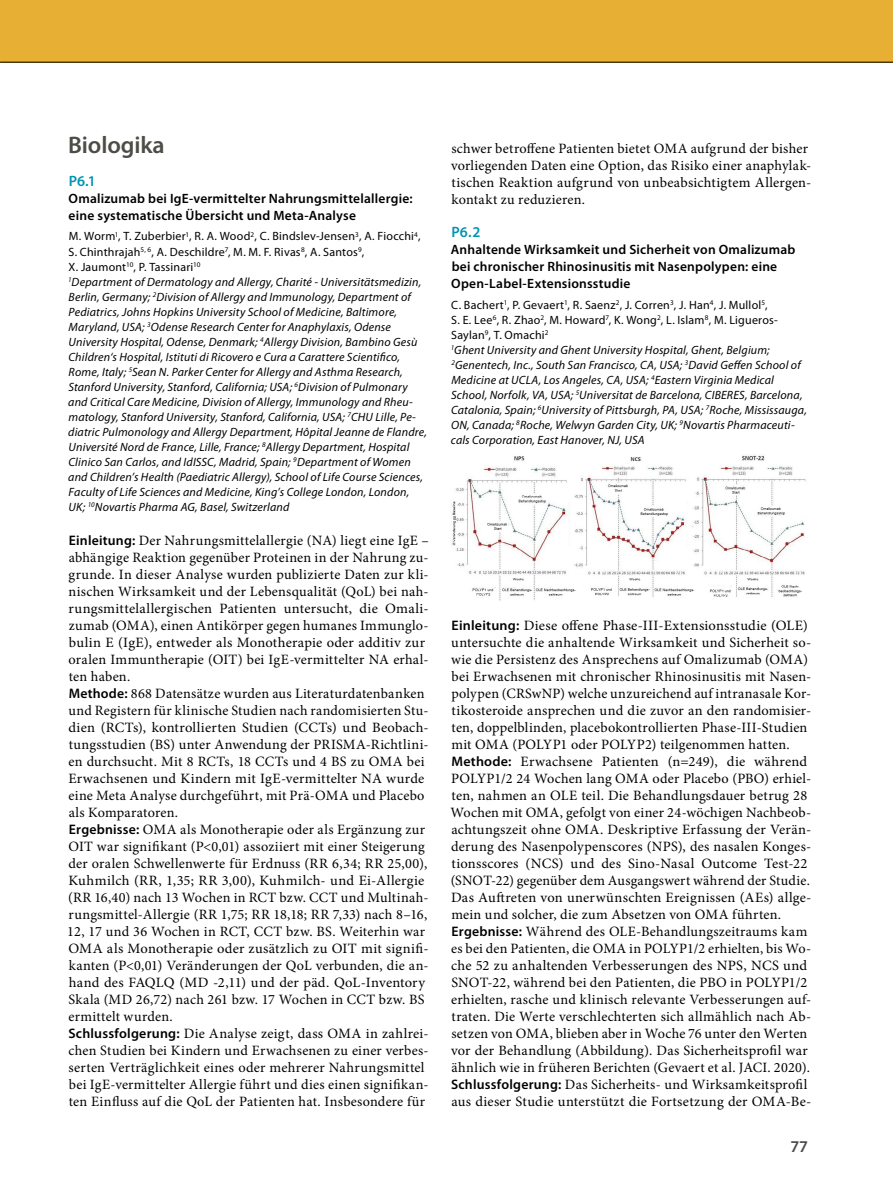
<style>
.page{position:relative;width:893px;height:1187px;background:#fff}
.page>*{position:absolute;margin:0;border:0;box-sizing:border-box;transform-origin:0 0}
.SectionHeading_1_Tit{font:600 24px "Myriad Pro";letter-spacing:-.005em;color:#4d4c47}
.t1{font:600 16.5px "Myriad Pro";color:#4d4c47}
.SectionHeading_2_1{font:600 15px "Myriad Pro";color:#0094b1}
.Para_SectionHeading{font:14.25px/17px "Minion Pro";letter-spacing:.015em;color:#000}
.SectionHeading_3_2{font:600 13.5px/17px "Myriad Pro";letter-spacing:.015em;color:#000}
.Para_Author_Appendix{font:italic 12px/15px "Myriad Pro";letter-spacing:.015em;color:#000}
.Para_Author_Kongress{font:12px/15px "Myriad Pro";letter-spacing:.015em;color:#000}
.s1{font-family:"Myriad Pro";font-weight:600;font-size:13.8px}
</style>
<div class="page">
<div style="left:0;top:0;width:893px;height:62px;background:#e7b035"></div>
<img style="left:452px;top:455px;width:354px;height:146px">
<hr style="left:0;top:62px;width:893px;height:1px;background:#000">
<p class="SectionHeading_1_Tit" style="left:68px;top:130px;width:98px">Biologika</p>
<p class="SectionHeading_2_1" style="left:69px;top:171px;width:29px">P6.1</p>
<p class="SectionHeading_3_2" style="left:69px;top:189px;width:346px">Omalizumab bei IgE-vermittelter Nahrungsmittelallergie: eine systematische Übersicht und Meta-Analyse</p>
<p class="Para_Author_Kongress" style="left:68px;top:229px;width:354px">M. Worm<sup>1</sup>, T. Zuberbier<sup>1</sup>, R. A. Wood<sup>2</sup>, C. Bindslev-Jensen<sup>3</sup>, A. Fiocchi<sup>4</sup>,<br>S. Chinthrajah<sup>5,</sup> <sup>6</sup>, A. Deschildre<sup>7</sup>, M. M. F. Rivas<sup>8</sup>, A. Santos<sup>9</sup>,<br>X. Jaumont<sup>10</sup>, P. Tassinari<sup>10</sup></p>
<p class="Para_Author_Appendix" style="left:68px;top:274px;width:360px"><sup>1</sup>Department of Dermatology and Allergy, Charité - Universitätsmedizin, Berlin, Germany; <sup>2</sup>Division of Allergy and Immunology, Department of Pediatrics, Johns Hopkins University School of Medicine, Baltimore, Maryland, USA; <sup>3</sup>Odense Research Center for Anaphylaxis, Odense University Hospital, Odense, Denmark; <sup>4</sup>Allergy Division, Bambino Gesù Children‘s Hospital, Istituti di Ricovero e Cura a Carattere Scientifico, Rome, Italy; <sup>5</sup>Sean N. Parker Center for Allergy and Asthma Research, Stanford University, Stanford, California; USA; <sup>6</sup>Division of Pulmonary and Critical Care Medicine, Division of Allergy, Immunology and Rheu&shy;matology, Stanford University, Stanford, California, USA; <sup>7</sup>CHU Lille, Pe&shy;diatric Pulmonology and Allergy Department, Hôpital Jeanne de Flandre, Université Nord de France, Lille, France; <sup>8</sup>Allergy Department, Hospital Clinico San Carlos, and IdISSC, Madrid, Spain; <sup>9</sup>Department of Women and Children’s Health (Paediatric Allergy), School of Life Course Sciences, Faculty of Life Sciences and Medicine, King’s College London, London, UK; <sup>10</sup>Novartis Pharma AG, Basel, Switzerland</p>
<p class="Para_SectionHeading" style="left:68px;top:531px;width:362px"><span class="s1">Einleitung:</span> Der Nahrungsmittelallergie (NA) liegt eine IgE – abhängige Reaktion gegenüber Proteinen in der Nahrung zu&shy;grunde. In dieser Analyse wurden publizierte Daten zur kli&shy;nischen Wirksamkeit und der Lebensqualität (QoL) bei nah&shy;rungsmittelallergischen Patienten untersucht, die Omali&shy;zumab (OMA), einen Antikörper gegen humanes Immunglo&shy;bulin E (IgE), entweder als Monotherapie oder additiv zur oralen Immuntherapie (OIT) bei IgE-vermittelter NA erhal&shy;ten haben.</p>
<p class="Para_SectionHeading" style="left:68px;top:684px;width:362px"><span class="s1">Methode:</span> 868 Datensätze wurden aus Literaturdatenbanken und Registern für klinische Studien nach randomisierten Stu&shy;dien (RCTs), kontrollierten Studien (CCTs) und Beobach&shy;tungsstudien (BS) unter Anwendung der PRISMA-Richtlini&shy;en durchsucht. Mit 8 RCTs, 18 CCTs und 4 BS zu OMA bei Erwachsenen und Kindern mit IgE-vermittelter NA wurde eine Meta Analyse durchgeführt, mit Prä-OMA und Placebo als Komparatoren.</p>
<p class="Para_SectionHeading" style="left:67px;top:820px;width:363px"><span class="s1">Ergebnisse:</span> OMA als Monotherapie oder als Ergänzung zur OIT war signifikant (P&lt;0,01) assoziiert mit einer Steigerung der oralen Schwellenwerte für Erdnuss (RR 6,34; RR 25,00), Kuhmilch (RR, 1,35; RR 3,00), Kuhmilch- und Ei-Allergie (RR 16,40) nach 13 Wochen in RCT bzw. CCT und Multinah&shy;rungsmittel-Allergie (RR 1,75; RR 18,18; RR 7,33) nach 8–16, 12, 17 und 36 Wochen in RCT, CCT bzw. BS. Weiterhin war OMA als Monotherapie oder zusätzlich zu OIT mit signifi&shy;kanten (P&lt;0,01) Veränderungen der QoL verbunden, die an&shy;hand des FAQLQ (MD -2,11) und der päd. QoL-Inventory Skala (MD 26,72) nach 261 bzw. 17 Wochen in CCT bzw. BS ermittelt wurden.</p>
<p class="Para_SectionHeading" style="left:68px;top:1025px;width:362px"><span class="s1">Schlussfolgerung:</span> Die Analyse zeigt, dass OMA in zahlrei&shy;chen Studien bei Kindern und Erwachsenen zu einer verbes&shy;serten Verträglichkeit eines oder mehrerer Nahrungsmittel bei IgE-vermittelter Allergie führt und dies einen signifikan&shy;ten Einfluss auf die QoL der Patienten hat. Insbesondere für</p>
<p class="Para_SectionHeading" style="left:451px;top:140px;width:362px">schwer betroffene Patienten bietet OMA aufgrund der bisher vorliegenden Daten eine Option, das Risiko einer anaphylak&shy;tischen Reaktion aufgrund von unbeabsichtigtem Allergen&shy;kontakt zu reduzieren.</p>
<p class="SectionHeading_2_1" style="left:451px;top:222px;width:30px">P6.2</p>
<p class="SectionHeading_3_2" style="left:451px;top:240px;width:346px">Anhaltende Wirksamkeit und Sicherheit von Omalizumab bei chronischer Rhinosinusitis mit Nasenpolypen: eine<br>Open-Label-Extensionsstudie</p>
<p class="Para_Author_Kongress" style="left:451px;top:297px;width:328px">C. Bachert<sup>1</sup>, P. Gevaert<sup>1</sup>, R. Saenz<sup>2</sup>, J. Corren<sup>3</sup>, J. Han<sup>4</sup>, J. Mullol<sup>5</sup>,<br>S. E. Lee<sup>6</sup>, R. Zhao<sup>2</sup>, M. Howard<sup>7</sup>, K. Wong<sup>2</sup>, L. Islam<sup>8</sup>, M. Ligueros-<br>Saylan<sup>9</sup>, T. Omachi<sup>2</sup></p>
<p class="Para_Author_Appendix" style="left:451px;top:342px;width:358px"><sup>1</sup>Ghent University and Ghent University Hospital, Ghent, Belgium; <sup>2</sup>Genentech, Inc., South San Francisco, CA, USA; <sup>3</sup>David Geffen School of Medicine at UCLA, Los Angeles, CA, USA; <sup>4</sup>Eastern Virginia Medical School, Norfolk, VA, USA; <sup>5</sup>Universitat de Barcelona, CIBERES, Barcelona, Catalonia, Spain; <sup>6</sup>University of Pittsburgh, PA, USA; <sup>7</sup>Roche, Mississauga, ON, Canada; <sup>8</sup>Roche, Welwyn Garden City, UK; <sup>9</sup>Novartis Pharmaceuti&shy;cals Corporation, East Hanover, NJ, USA</p>
<p class="Para_SectionHeading" style="left:451px;top:616px;width:362px"><span class="s1">Einleitung:</span> Diese offene Phase-III-Extensionsstudie (OLE) untersuchte die anhaltende Wirksamkeit und Sicherheit so&shy;wie die Persistenz des Ansprechens auf Omalizumab (OMA) bei Erwachsenen mit chronischer Rhinosinusitis mit Nasen&shy;polypen (CRSwNP) welche unzureichend auf intranasale Kor&shy;tikosteroide ansprechen und die zuvor an den randomisier&shy;ten, doppelblinden, placebokontrollierten Phase-III-Studien mit OMA (POLYP1 oder POLYP2) teilgenommen hatten.</p>
<p class="Para_SectionHeading" style="left:450px;top:752px;width:362px"><span class="s1">Methode:</span> Erwachsene Patienten (n=249), die während POLYP1/2 24 Wochen lang OMA oder Placebo (PBO) erhiel&shy;ten, nahmen an OLE teil. Die Behandlungsdauer betrug 28<br>Wochen mit OMA, gefolgt von einer 24-wöchigen Nachbeob&shy;achtungszeit ohne OMA. Deskriptive Erfassung der Verän&shy;derung des Nasenpolypenscores (NPS), des nasalen Konges&shy;tionsscores (NCS) und des Sino-Nasal Outcome Test-22 (SNOT-22) gegenüber dem Ausgangswert während der Studie.<br>Das Auftreten von unerwünschten Ereignissen (AEs) allge&shy;mein und solcher, die zum Absetzen von OMA führten.</p>
<p class="Para_SectionHeading" style="left:451px;top:923px;width:362px"><span class="s1">Ergebnisse:</span> Während des OLE-Behandlungszeitraums kam es bei den Patienten, die OMA in POLYP1/2 erhielten, bis Wo&shy;che 52 zu anhaltenden Verbesserungen des NPS, NCS und SNOT-22, während bei den Patienten, die PBO in POLYP1/2 erhielten, rasche und klinisch relevante Verbesserungen auf&shy;traten. Die Werte verschlechterten sich allmählich nach Ab&shy;setzen von OMA, blieben aber in Woche 76 unter den Werten vor der Behandlung (Abbildung). Das Sicherheitsprofil war ähnlich wie in früheren Berichten (Gevaert et al. JACI. 2020).</p>
<p class="Para_SectionHeading" style="left:451px;top:1076px;width:362px"><span class="s1">Schlussfolgerung:</span> Das Sicherheits- und Wirksamkeitsprofil aus dieser Studie unterstützt die Fortsetzung der OMA-Be-</p>
<p class="t1" style="left:790px;top:1135px;width:19px">77</p>
</div>
